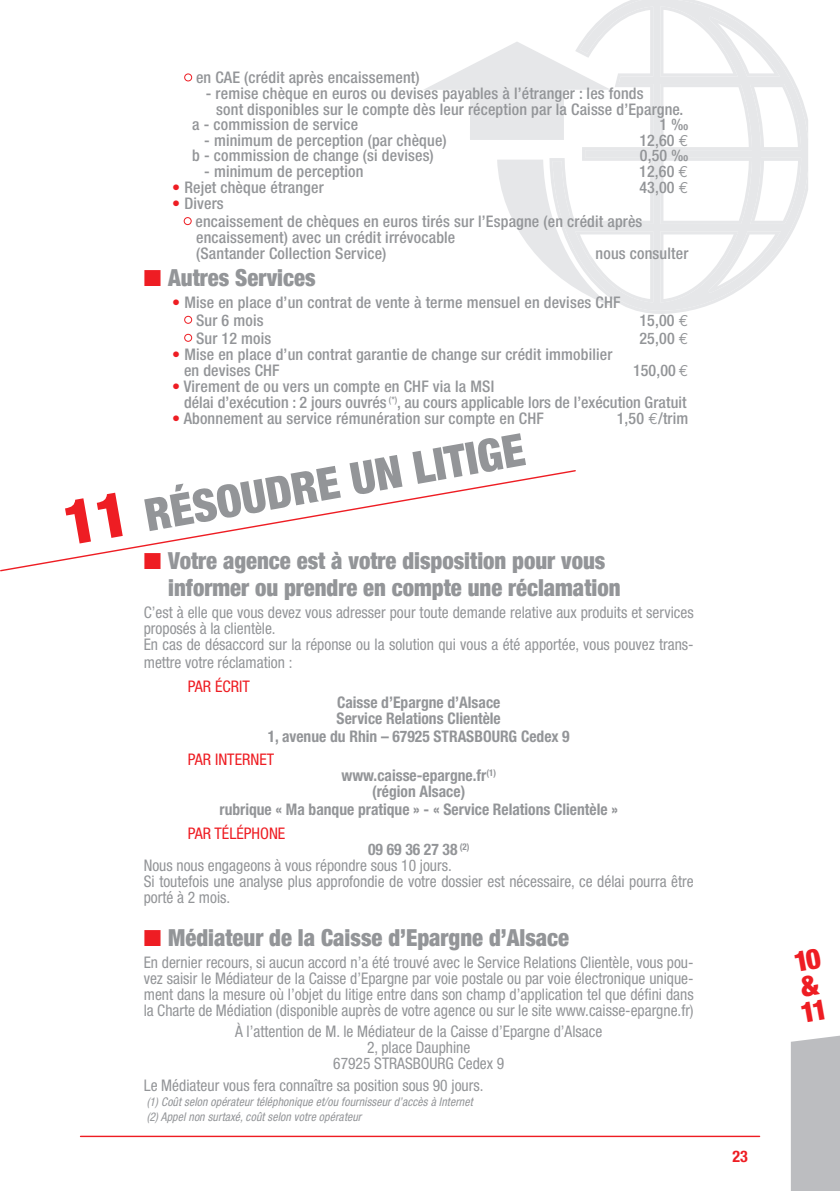
<style>
.page{position:relative;width:840px;height:1191px;background:#fff}
.page>*{position:absolute;margin:0;border:0;box-sizing:border-box;transform-origin:0 0}
.t1{font:900 condensed 45px "Helvetica Neue LT Std";color:#939598}
.t2{font:900 condensed 28.2px/25.8px "Helvetica Neue LT Std";color:#ee1d23}
.t3{font:900 condensed 23.4px/27px "Helvetica Neue";color:#939598}
.t4{font:condensed 16px/16px "Helvetica Neue LT Std";color:#939598}
.t5{font:500 condensed 16px/16px "Helvetica Neue LT Std";letter-spacing:.01em;color:#939598}
.t6{font:700 condensed 16px/16px "Helvetica Neue LT Std";color:#939598}
.t7{font:condensed 16px "Helvetica Neue LT Std";color:#ee1d23}
.t8{font:700 condensed 16px "Helvetica Neue LT Std";color:#ee1d23}
.t9{font:italic condensed 12px/15px "Helvetica Neue";letter-spacing:.01em;color:#939598}
.s1{font-family:"Euro Mono";font-weight:400;font-stretch:normal}
.s2{color:#ee1d23}
.s3{font-size:62px;color:#ee1d23}
.s4{font-weight:700}
</style>
<div class="page">
<hr style="left:80px;top:1135px;width:679px;height:2px;background:#ee1d23">
<svg style="left:549px;top:0;width:258px;height:314px"></svg>
<svg style="left:497px;top:160px;width:156px;height:146px"></svg>
<svg style="left:660px;top:231px;width:120px;height:71px"></svg>
<svg style="left:660px;top:7px;width:119px;height:69px"></svg>
<svg style="left:660px;top:84px;width:140px;height:66px"></svg>
<svg style="left:660px;top:158px;width:140px;height:66px"></svg>
<svg style="left:424px;top:41px;width:186px;height:99px"></svg>
<div style="left:184px;top:73px;width:8px;height:8px;border:1px solid #ee1d23;border-radius:50%"></div>
<div style="left:183px;top:217px;width:8px;height:8px;border:1px solid #ee1d23;border-radius:50%"></div>
<div style="left:184px;top:316px;width:8px;height:8px;border:1px solid #ee1d23;border-radius:50%"></div>
<div style="left:184px;top:334px;width:8px;height:8px;border:1px solid #ee1d23;border-radius:50%"></div>
<svg style="left:0;top:470px;width:576px;height:102px"></svg>
<div style="left:791px;top:1035px;width:48px;height:156px;background:#bcbdc0"></div>
<p class="t5" style="left:196px;top:71px;width:225px">en CAE (crédit après encaissement)</p>
<p class="t5" style="left:206px;top:87px;width:439px">- remise chèque en euros ou devises payables à l’étranger : les fonds</p>
<p class="t5" style="left:216px;top:102px;width:468px">sont disponibles sur le compte dès leur réception par la Caisse d’Epargne.</p>
<p class="t5" style="left:192px;top:118px;width:167px">a - commission de service</p>
<p class="t5" style="left:659px;top:118px;width:30px">1 ‰</p>
<p class="t5" style="left:204px;top:134px;width:244px">- minimum de perception (par chèque)</p>
<p class="t5" style="left:639px;top:134px;width:50px">12,60 <span class="s1">€</span></p>
<p class="t5" style="left:192px;top:149px;width:243px">b - commission de change (si devises)</p>
<p class="t5" style="left:639px;top:149px;width:50px">0,50 ‰</p>
<p class="t5" style="left:204px;top:165px;width:161px">- minimum de perception</p>
<p class="t5" style="left:639px;top:165px;width:50px">12,60 <span class="s1">€</span></p>
<p class="t5" style="left:172px;top:181px;width:153px"><span class="s2">•</span> Rejet chèque étranger</p>
<p class="t5" style="left:639px;top:181px;width:50px">43,00 <span class="s1">€</span></p>
<p class="t5" style="left:195px;top:196px;width:448px;line-height:18px;text-indent:-23px"><span class="s2">•</span> Divers<br>encaissement de chèques en euros tirés sur l’Espagne (en crédit après</p>
<p class="t5" style="left:196px;top:231px;width:260px">encaissement) avec un crédit irrévocable (Santander Collection Service)</p>
<p class="t5" style="left:595px;top:247px;width:94px">nous consulter</p>
<h3 class="t3" style="left:144px;top:264px;width:173px"><span class="s2">■</span> Autres Services</h3>
<p class="t5" style="left:196px;top:295px;width:426px;line-height:18px;text-indent:-24px"><span class="s2">•</span> Mise en place d’un contrat de vente à terme mensuel en devises CHF<br>Sur 6 mois</p>
<p class="t5" style="left:639px;top:314px;width:50px">15,00 <span class="s1">€</span></p>
<p class="t5" style="left:196px;top:332px;width:77px">Sur 12 mois</p>
<p class="t5" style="left:639px;top:332px;width:50px">25,00 <span class="s1">€</span></p>
<p class="t5" style="left:184px;top:348px;width:429px;text-indent:-12px"><span class="s2">•</span> Mise en place d’un contrat garantie de change sur crédit immobilier en devises CHF</p>
<p class="t5" style="left:632px;top:364px;width:57px">150,00 <span class="s1">€</span></p>
<p class="t5" style="left:184px;top:380px;width:504px;text-indent:-12px"><span class="s2">•</span> Virement de ou vers un compte en CHF via la MSI<br>délai d’exécution : 2 jours ouvrés <sup>(*)</sup>, au cours applicable lors de l’exécution Gratuit</p>
<p class="t5" style="left:172px;top:412px;width:373px"><span class="s2">•</span> Abonnement au service rémunération sur compte en CHF</p>
<p class="t5" style="left:616px;top:412px;width:73px">1,50 <span class="s1">€</span>/trim</p>
<h1 class="t1" style="left:63px;top:513px;width:467px;rotate:-10deg"><span class="s3">11</span> RÉSOUDRE UN LITIGE</h1>
<h3 class="t3" style="left:168px;top:547px;width:453px;text-indent:-24px"><span class="s2">■</span> Votre agence est à votre disposition pour vous informer ou prendre en compte une réclamation</h3>
<p class="t4" style="left:144px;top:606px;width:551px">C’est à elle que vous devez vous adresser pour toute demande relative aux produits et services proposés à la clientèle.<br>En cas de désaccord sur la réponse ou la solution qui vous a été apportée, vous pouvez trans-</p>
<p class="t4" style="left:144px;top:656px;width:150px">mettre votre réclamation :</p>
<p class="t7" style="left:188px;top:680px;width:63px">PAR ÉCRIT</p>
<p class="t6" style="left:336px;top:695px;width:165px">Caisse d’Epargne d’Alsace<br>Service Relations Clientèle</p>
<p class="t6" style="left:267px;top:729px;width:303px">1, avenue du Rhin – 67925 STRASBOURG Cedex 9</p>
<p class="t7" style="left:188px;top:754px;width:88px">PAR INTERNET</p>
<p class="t6" style="left:341px;top:769px;width:156px;text-align:center">www.caisse-epargne.fr<sup>(1) </sup>(région Alsace)</p>
<p class="t6" style="left:219px;top:803px;width:400px">rubrique « Ma banque pratique » - « Service Relations Clientèle »</p>
<p class="t7" style="left:188px;top:827px;width:99px">PAR TÉLÉPHONE</p>
<p class="t4" style="left:144px;top:843px;width:551px;text-indent:224px"><span class="s4">09 69 36 27 38</span> <sup>(2)<br></sup>Nous nous engageons à vous répondre sous 10 jours.<br>Si toutefois une analyse plus approfondie de votre dossier est nécessaire, ce délai pourra être porté à 2 mois.</p>
<h3 class="t3" style="left:144px;top:924px;width:426px"><span class="s2">■</span> Médiateur de la Caisse d’Epargne d’Alsace</h3>
<p class="t4" style="left:144px;top:955px;width:551px;text-align:justify">En dernier recours, si aucun accord n’a été trouvé avec le Service Relations Clientèle, vous pou&shy;vez saisir le Médiateur de la Caisse d’Epargne par voie postale ou par voie électronique unique&shy;ment dans la mesure où l’objet du litige entre dans son champ d’application tel que défini dans la Charte de Médiation (disponible auprès de votre agence ou sur le site www.caisse-epargne.fr)</p>
<p class="t4" style="left:235px;top:1025px;width:368px;text-align:center">À l’attention de M. le Médiateur de la Caisse d’Epargne d’Alsace<br>2, place Dauphine<br>67925 STRASBOURG Cedex 9</p>
<p class="t4" style="left:144px;top:1079px;width:341px">Le Médiateur vous fera connaître sa position sous 90 jours.</p>
<p class="t9" style="left:147px;top:1095px;width:327px">(1) Coût selon opérateur téléphonique et/ou fournisseur d’accès à Internet (2) Appel non surtaxé, coût selon votre opérateur</p>
<p class="t8" style="left:732px;top:1151px;width:17px">23</p>
<h2 class="t2" style="left:789px;top:952px;width:30px;rotate:-10deg">10 &amp;<br>11</h2>
</div>
